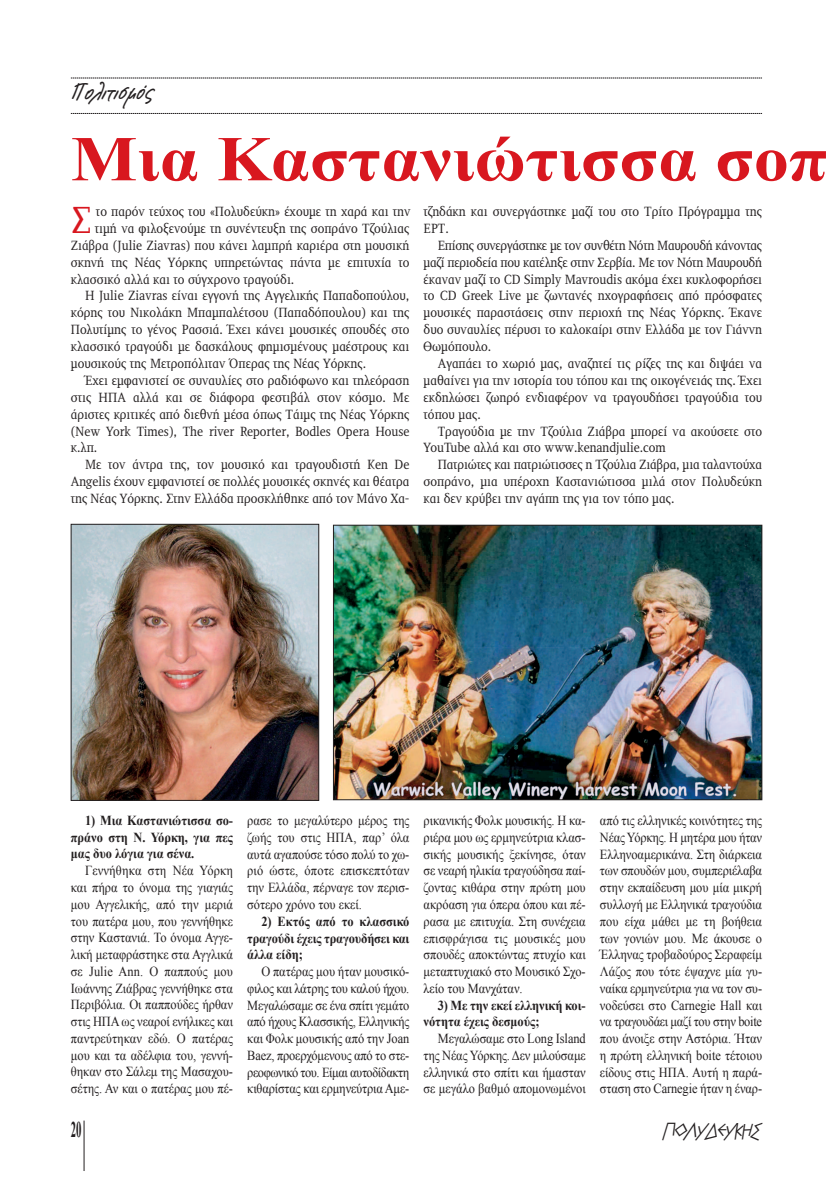
<style>
.page{position:relative;width:833px;height:1188px;background:#fff}
.page>*{position:absolute;margin:0;border:0;box-sizing:border-box;transform-origin:0 0}
.t1{font:700 63.75px "Times New Roman";letter-spacing:.005em;color:#d8171f;scale:1.1 1}
.t2{font:38.88px "PF Diplomat";color:#d8171f;scale:.9 1}
.t3{font:italic 700 22.5px "CF Note";color:#231f20}
.t4{font:700 22.5px "Times New Roman";color:#231f20;scale:.48 1}
.t5{font:italic 700 17.88px "Mg Greek Archaic UC Pol";letter-spacing:-.06em;color:#231f20}
.t6{font:13.75px/16.9px "PF Diplomat";color:#231f20;text-align:justify;scale:.9 1}
.t7{font:13.75px/16.8px "Times New Roman";color:#231f20;text-align:justify;scale:.9 1}
.t8{font:700 13.75px/16.8px "Times New Roman";color:#231f20;text-align:justify;scale:.9 1}
</style>
<div class="page">
<svg style="left:71px;top:78px;width:691px;height:1px"></svg>
<svg style="left:71px;top:113px;width:691px;height:1px"></svg>
<hr style="left:84px;top:1120px;width:1px;height:50px;background:#231f20">
<img style="left:335px;top:527px;width:425px;height:270px">
<div style="left:333px;top:525px;width:429px;height:274px;border:1px solid #231f20"></div>
<img style="left:73px;top:526px;width:244px;height:272px">
<div style="left:71px;top:524px;width:248px;height:276px;border:1px solid #231f20"></div>
<h3 class="t3" style="left:71px;top:82px;width:89px">Πολιτισμ ός</h3>
<h1 class="t1" style="left:71px;top:123px;width:689px">Mια Καστανιώτισσα σοπ</h1>
<h2 class="t2" style="left:71px;top:199px;width:24px">Σ</h2>
<p class="t6" style="left:96px;top:203px;width:351px">το παρόν τεύχος του «Πολυδεύκη» έχουμε τη χαρά και την</p>
<p class="t6" style="left:95px;top:220px;width:351px">τιμή να φιλοξενούμε τη συνέντευξη της σοπράνο Τζούλιας</p>
<p class="t6" style="left:71px;top:237px;width:378px">Ζιάβρα (Julie Ziavras) που κάνει λαμπρή καριέρα στη μουσική</p>
<p class="t6" style="left:71px;top:254px;width:378px">σκηνή της Νέας Υόρκης υπηρετώντας πάντα με επιτυχία το</p>
<p class="t6" style="left:71px;top:271px;width:250px">κλασσικό αλλά και το σύγχρονο τραγούδι.</p>
<p class="t6" style="left:85px;top:288px;width:362px">Η Julie Ziavras είναι εγγονή της Αγγελικής Παπαδοπούλου,</p>
<p class="t6" style="left:71px;top:304px;width:378px">κόρης του Νικολάκη Μπαμπαλέτσου (Παπαδόπουλου) και της</p>
<p class="t6" style="left:71px;top:321px;width:378px">Πολυτίμης το γένος Ρασσιά. Έχει κάνει μουσικές σπουδές στο</p>
<p class="t6" style="left:71px;top:338px;width:378px">κλασσικό τραγούδι με δασκάλους φημισμένους μαέστρους και</p>
<p class="t6" style="left:71px;top:355px;width:329px">μουσικούς της Μετροπόλιταν Όπερας της Νέας Υόρκης.</p>
<p class="t6" style="left:85px;top:372px;width:362px">Έχει εμφανιστεί σε συναυλίες στο ραδιόφωνο και τηλεόραση</p>
<p class="t6" style="left:71px;top:389px;width:378px">στις ΗΠΑ αλλά και σε διάφορα φεστιβάλ στον κόσμο. Με</p>
<p class="t6" style="left:71px;top:406px;width:378px">άριστες κριτικές από διεθνή μέσα όπως Τάιμς της Νέας Υόρκης</p>
<p class="t6" style="left:71px;top:423px;width:378px">(New York Times), The river Reporter, Bodles Opera House</p>
<p class="t6" style="left:71px;top:439px;width:31px">κ.λπ.</p>
<p class="t6" style="left:85px;top:456px;width:362px">Με τον άντρα της, τον μουσικό και τραγουδιστή Ken De</p>
<p class="t6" style="left:71px;top:473px;width:378px">Angelis έχουν εμφανιστεί σε πολλές μουσικές σκηνές και θέατρα</p>
<p class="t6" style="left:71px;top:490px;width:378px">της Νέας Υόρκης. Στην Ελλάδα προσκλήθηκε από τον Μάνο Χα-</p>
<p class="t6" style="left:423px;top:203px;width:378px">τζηδάκη και συνεργάστηκε μαζί του στο Τρίτο Πρόγραμμα της<br>ΕΡΤ.</p>
<p class="t6" style="left:423px;top:237px;width:378px;text-indent:14px">Επίσης συνεργάστηκε με τον συνθέτη Νότη Μαυρουδή κάνοντας μαζί περιοδεία που κατέληξε στην Σερβία. Με τον Νότη Μαυρουδή έκαναν μαζί το CD Simply Mavroudis ακόμα έχει κυκλοφορήσει το CD Greek Live με ζωντανές ηχογραφήσεις από πρόσφατες μουσικές παραστάσεις στην περιοχή της Νέας Υόρκης. Έκανε δυο συναυλίες πέρυσι το καλοκαίρι στην Ελλάδα με τον Γιάννη Θωμόπουλο.</p>
<p class="t6" style="left:423px;top:355px;width:378px;text-indent:14px">Αγαπάει το χωριό μας, αναζητεί τις ρίζες της και διψάει να μαθαίνει για την ιστορία του τόπου και της οικογένειάς της. Έχει εκδηλώσει ζωηρό ενδιαφέρον να τραγουδήσει τραγούδια του τόπου μας.</p>
<p class="t6" style="left:423px;top:423px;width:378px;text-indent:14px">Τραγούδια με την Τζούλια Ζιάβρα μπορεί να ακούσετε στο<br>YouTube αλλά και στο www.kenandjulie.com</p>
<p class="t6" style="left:423px;top:456px;width:378px;text-indent:14px">Πατριώτες και πατριώτισσες η Τζούλια Ζιάβρα, μια ταλαντούχα σοπράνο, μια υπέροχη Καστανιώτισσα μιλά στον Πολυδεύκη και δεν κρύβει την αγάπη της για τον τόπο μας.</p>
<p class="t8" style="left:71px;top:811px;width:182px;text-indent:14px">1) Μια Καστανιώτισσα σο&shy;πράνο στη Ν. Υόρκη, για πες μας δυο λόγια για σένα.</p>
<p class="t7" style="left:71px;top:862px;width:182px;text-indent:14px">Γεννήθηκα στη Νέα Υόρκη και πήρα το όνομα της γιαγιάς μου Αγγελικής, από την μεριά του πατέρα μου, που γεννήθηκε στην Καστανιά. Το όνομα Αγγε&shy;λική μεταφράστηκε στα Αγγλικά σε Julie Ann. Ο παππούς μου Ιωάννης Ζιάβρας γεννήθηκε στα Περιβόλια. Oι παππούδες ήρθαν στις ΗΠΑ ως νεαροί ενήλικες και παντρεύτηκαν εδώ. Ο πατέρας μου και τα αδέλφια του, γεννή&shy;θηκαν στο Σάλεμ της Μασαχου&shy;σέτης. Αν και ο πατέρας μου πέ-</p>
<p class="t7" style="left:247px;top:811px;width:182px">ρασε το μεγαλύτερο μέρος της ζωής του στις ΗΠΑ, παρ’ όλα αυτά αγαπούσε τόσο πολύ το χω&shy;ριό ώστε, όποτε επισκεπτόταν την Ελλάδα, πέρναγε τον περισ&shy;σότερο χρόνο του εκεί.</p>
<p class="t8" style="left:247px;top:912px;width:182px;text-indent:14px">2) Εκτός από το κλασσικό τραγούδι έχεις τραγουδήσει και άλλα είδη;</p>
<p class="t7" style="left:247px;top:962px;width:182px;text-indent:14px">Ο πατέρας μου ήταν μουσικό&shy;φιλος και λάτρης του καλού ήχου.<br>Μεγαλώσαμε σε ένα σπίτι γεμάτο από ήχους Κλασσικής, Ελληνικής και Φολκ μουσικής από την Joan Baez, προερχόμενους από το στε&shy;ρεοφωνικό του. Είμαι αυτοδίδακτη κιθαρίστας και ερμηνεύτρια Αμε-</p>
<p class="t7" style="left:423px;top:811px;width:182px">ρικανικής Φολκ μουσικής. Η κα&shy;ριέρα μου ως ερμηνεύτρια κλασ&shy;σικής μουσικής ξεκίνησε, όταν σε νεαρή ηλικία τραγούδησα παί&shy;ζοντας κιθάρα στην πρώτη μου ακρόαση για όπερα όπου και πέ&shy;ρασα με επιτυχία. Στη συνέχεια επισφράγισα τις μουσικές μου σπουδές αποκτώντας πτυχίο και μεταπτυχιακό στο Μουσικό Σχο&shy;λείο του Μανχάταν.</p>
<p class="t8" style="left:423px;top:996px;width:182px;text-indent:14px">3) Mε την εκεί ελληνική κοι&shy;νότητα έχεις δεσμούς;</p>
<p class="t7" style="left:423px;top:1029px;width:182px;text-indent:14px">Μεγαλώσαμε στο Long Island της Νέας Υόρκης. Δεν μιλούσαμε ελληνικά στο σπίτι και ήμασταν σε μεγάλο βαθμό απομονωμένοι</p>
<p class="t7" style="left:600px;top:811px;width:182px">από τις ελληνικές κοινότητες της Νέας Υόρκης. Η μητέρα μου ήταν Ελληνοαμερικάνα. Στη διάρκεια των σπουδών μου, συμπεριέλαβα στην εκπαίδευση μου μία μικρή συλλογή με Ελληνικά τραγούδια που είχα μάθει με τη βοήθεια των γονιών μου. Με άκουσε ο Έλληνας τροβαδούρος Σεραφείμ Λάζος που τότε έψαχνε μία γυ&shy;ναίκα ερμηνεύτρια για να τον συ&shy;νοδεύσει στο Carnegie Hall και να τραγουδάει μαζί του στην boite που άνοιξε στην Αστόρια. Ήταν η πρώτη ελληνική boite τέτοιου είδους στις ΗΠΑ. Αυτή η παρά&shy;σταση στο Carnegie ήταν η έναρ-</p>
<h3 class="t4" style="left:71px;top:1116px;width:24px">20</h3>
<h3 class="t5" style="left:663px;top:1119px;width:100px">ΠΟΛΥDΕΥΚΗΣ</h3>
</div>
